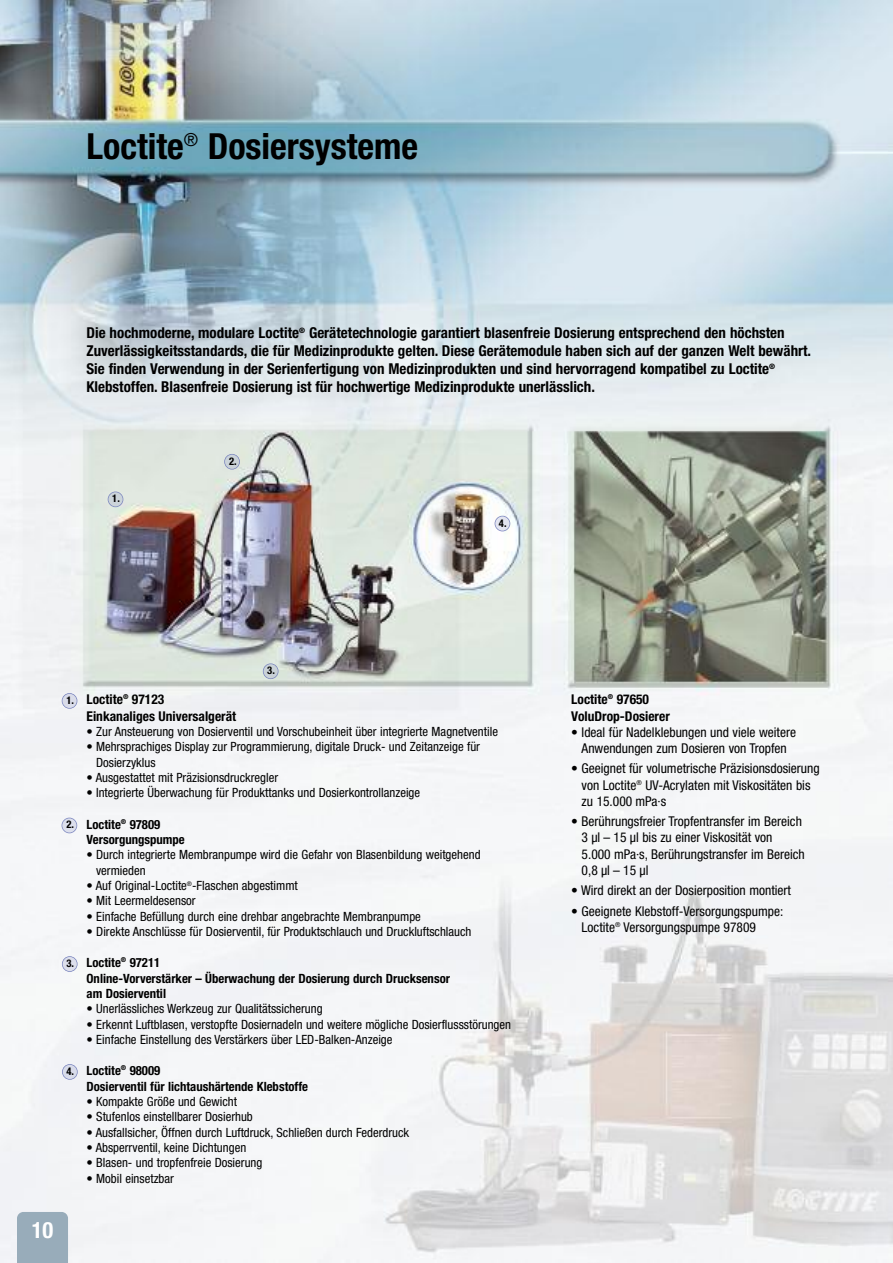
<style>
.page{position:relative;width:893px;height:1263px;background:#fff}
.page>*{position:absolute;margin:0;border:0;box-sizing:border-box;transform-origin:0 0}
.t1{font:700 condensed 36px "Helvetica Neue";color:#000}
.t2{font:700 condensed 22.5px "Helvetica Neue";color:#fff}
.t3{font:700 condensed 15px/18px "Helvetica Neue";color:#000}
.t4{font:condensed 13.5px/16.2px "Helvetica Neue";color:#000}
.t5{font:700 condensed 13.5px/16.2px "Helvetica Neue";color:#000}
.t6{font:condensed 12.75px/15.3px "Helvetica Neue";color:#000}
.t7{font:700 condensed 12.75px/15.6px "Helvetica Neue";color:#000}
.t8{font:700 condensed 10.65px "Helvetica Neue";color:#000}
</style>
<div class="page">
<img style="left:0;top:0;width:893px;height:1263px">
<img style="left:108px;top:492px;width:15px;height:14px">
<div style="left:108px;top:491px;width:15px;height:16px;border:2px solid #7782bd;border-radius:50%"></div>
<img style="left:225px;top:455px;width:14px;height:14px">
<div style="left:224px;top:454px;width:16px;height:16px;border:2px solid #7782bd;border-radius:50%"></div>
<img style="left:264px;top:664px;width:14px;height:14px">
<div style="left:263px;top:663px;width:15px;height:16px;border:2px solid #7782bd;border-radius:50%"></div>
<img style="left:495px;top:516px;width:14px;height:15px">
<div style="left:495px;top:516px;width:15px;height:15px;border:2px solid #7782bd;border-radius:50%"></div>
<img style="left:62px;top:694px;width:15px;height:14px">
<div style="left:62px;top:693px;width:15px;height:16px;border:2px solid #7782bd;border-radius:50%"></div>
<img style="left:62px;top:818px;width:14px;height:14px">
<div style="left:62px;top:818px;width:15px;height:15px;border:2px solid #7782bd;border-radius:50%"></div>
<img style="left:63px;top:957px;width:14px;height:14px">
<div style="left:62px;top:956px;width:16px;height:16px;border:2px solid #7782bd;border-radius:50%"></div>
<img style="left:63px;top:1065px;width:14px;height:14px">
<div style="left:62px;top:1064px;width:16px;height:16px;border:2px solid #7782bd;border-radius:50%"></div>
<div style="left:17px;top:1212px;width:51px;height:51px;background:#98acba"></div>
<h1 class="t1" style="left:87px;top:133px;width:333px">Loctite<sup>®</sup> Dosiersysteme</h1>
<p class="t3" style="left:87px;top:325px;width:726px">Die hochmoderne, modulare Loctite<sup>®</sup> Gerätetechnologie garantiert blasenfreie Dosierung entsprechend den höchsten Zuverlässigkeitsstandards, die für Medizinprodukte gelten. Diese Gerätemodule haben sich auf der ganzen Welt bewährt.<br>Sie finden Verwendung in der Serienfertigung von Medizinprodukten und sind hervorragend kompatibel zu Loctite<sup>® </sup>Klebstoffen. Blasenfreie Dosierung ist für hochwertige Medizinprodukte unerlässlich.</p>
<p class="t8" style="left:112px;top:495px;width:9px">1.</p>
<p class="t8" style="left:229px;top:457px;width:9px">2.</p>
<p class="t8" style="left:499px;top:519px;width:9px">4.</p>
<p class="t8" style="left:66px;top:696px;width:9px">1.</p>
<p class="t8" style="left:66px;top:821px;width:9px">2.</p>
<p class="t8" style="left:66px;top:959px;width:9px">3.</p>
<p class="t8" style="left:66px;top:1067px;width:9px">4.</p>
<p class="t8" style="left:267px;top:667px;width:9px">3.</p>
<p class="t5" style="left:87px;top:692px;width:151px">Loctite<sup>®</sup> 97123<br>Einkanaliges Universalgerät</p>
<p class="t6" style="left:87px;top:725px;width:413px">• Zur Ansteuerung von Dosierventil und Vorschubeinheit über integrierte Magnetventile</p>
<p class="t6" style="left:96px;top:740px;width:385px;text-indent:-10px">• Mehrsprachiges Display zur Programmierung, digitale Druck- und Zeitanzeige für<br>Dosierzyklus</p>
<p class="t6" style="left:87px;top:771px;width:193px">• Ausgestattet mit Präzisionsdruckregler</p>
<p class="t6" style="left:87px;top:786px;width:335px">• Integrierte Überwachung für Produkttanks und Dosierkontrollanzeige</p>
<p class="t7" style="left:87px;top:817px;width:100px">Loctite<sup>®</sup> 97809<br>Versorgungspumpe</p>
<p class="t6" style="left:96px;top:848px;width:386px;text-indent:-10px">• Durch integrierte Membranpumpe wird die Gefahr von Blasenbildung weitgehend vermieden</p>
<p class="t6" style="left:87px;top:879px;width:213px">• Auf Original-Loctite<sup>®</sup>-Flaschen abgestimmt</p>
<p class="t6" style="left:87px;top:894px;width:111px">• Mit Leermeldesensor</p>
<p class="t6" style="left:87px;top:909px;width:336px">• Einfache Befüllung durch eine drehbar angebrachte Membranpumpe</p>
<p class="t6" style="left:87px;top:925px;width:386px">• Direkte Anschlüsse für Dosierventil, für Produktschlauch und Druckluftschlauch</p>
<p class="t7" style="left:87px;top:956px;width:365px">Loctite<sup>®</sup> 97211<br>Online-Vorverstärker – Überwachung der Dosierung durch Drucksensor am Dosierventil</p>
<p class="t6" style="left:87px;top:1002px;width:238px">• Unerlässliches Werkzeug zur Qualitätssicherung</p>
<p class="t6" style="left:87px;top:1017px;width:426px">• Erkennt Luftblasen, verstopfte Dosiernadeln und weitere mögliche Dosierflussstörungen</p>
<p class="t6" style="left:87px;top:1033px;width:307px">• Einfache Einstellung des Verstärkers über LED-Balken-Anzeige</p>
<p class="t7" style="left:87px;top:1064px;width:223px">Loctite<sup>®</sup> 98009<br>Dosierventil für lichtaushärtende Klebstoffe</p>
<p class="t6" style="left:87px;top:1095px;width:152px">• Kompakte Größe und Gewicht</p>
<p class="t6" style="left:87px;top:1110px;width:168px">• Stufenlos einstellbarer Dosierhub</p>
<p class="t6" style="left:87px;top:1125px;width:324px">• Ausfallsicher, Öffnen durch Luftdruck, Schließen durch Federdruck</p>
<p class="t6" style="left:87px;top:1141px;width:161px">• Absperrventil, keine Dichtungen</p>
<p class="t6" style="left:87px;top:1156px;width:177px">• Blasen- und tropfenfreie Dosierung</p>
<p class="t6" style="left:87px;top:1171px;width:89px">• Mobil einsetzbar</p>
<h2 class="t2" style="left:32px;top:1222px;width:23px">10</h2>
<p class="t5" style="left:571px;top:692px;width:100px">Loctite<sup>®</sup> 97650<br>VoluDrop-Dosierer</p>
<p class="t4" style="left:571px;top:725px;width:226px;text-align:center">• Ideal für Nadelklebungen und viele weitere<br>Anwendungen zum Dosieren von Tropfen</p>
<p class="t4" style="left:582px;top:762px;width:240px;text-indent:-10px">• Geeignet für volumetrische Präzisionsdosierung von Loctite<sup>®</sup> UV-Acrylaten mit Viskositäten bis zu 15.000 mPa·s</p>
<p class="t4" style="left:582px;top:814px;width:225px;text-indent:-10px">• Berührungsfreier Tropfentransfer im Bereich 3 µl – 15 µl bis zu einer Viskosität von 5.000 mPa·s, Berührungstransfer im Bereich 0,8 µl – 15 µl</p>
<p class="t4" style="left:571px;top:883px;width:221px">• Wird direkt an der Dosierposition montiert</p>
<p class="t4" style="left:582px;top:904px;width:203px;text-indent:-10px">• Geeignete Klebstoff-Versorgungspumpe:<br>Loctite<sup>®</sup> Versorgungspumpe 97809</p>
</div>
